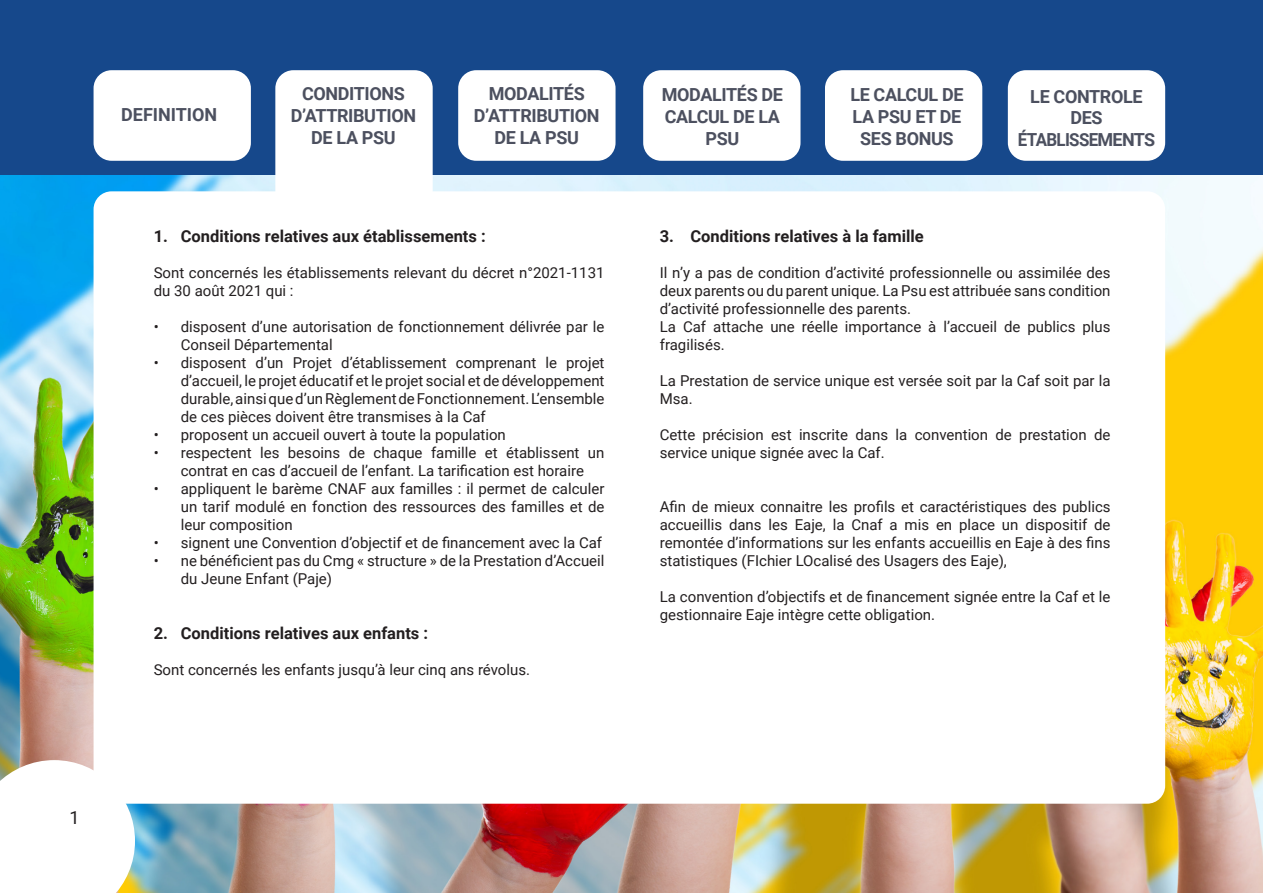
<style>
.page{position:relative;width:1263px;height:893px;background:#fff}
.page>*{position:absolute;margin:0;border:0;box-sizing:border-box;transform-origin:0 0}
.t1{font:700 18px/21.6px "Roboto";letter-spacing:-.02em;color:#4c505f;text-align:center}
.t2{font:700 18px/21.6px "Roboto";letter-spacing:-.04em;color:#4c505f;text-align:center}
.t3{font:700 18px "Roboto";color:#4c505f}
.t4{font:18px "Roboto";color:#231f20}
.t5{font:700 16.5px "Roboto";color:#231f20}
.t6{font:15px/18px "Roboto";color:#231f20}
</style>
<div class="page">
<img style="left:0;top:174px;width:1263px;height:719px">
<div style="left:94px;top:191px;width:1071px;height:613px;background:#fff;border-radius:18px"></div>
<div style="left:0;top:0;width:1263px;height:174px;background:#16488b"></div>
<svg style="left:0;top:760px;width:135px;height:133px"></svg>
<div style="left:94px;top:70px;width:157px;height:91px;background:#fff;border-radius:18px"></div>
<div style="left:458px;top:70px;width:157px;height:91px;background:#fff;border-radius:18px"></div>
<div style="left:275px;top:70px;width:158px;height:152px;background:#fff;border-radius:18px"></div>
<div style="left:643px;top:70px;width:157px;height:91px;background:#fff;border-radius:18px"></div>
<div style="left:1008px;top:70px;width:157px;height:91px;background:#fff;border-radius:18px"></div>
<div style="left:825px;top:70px;width:157px;height:91px;background:#fff;border-radius:18px"></div>
<p class="t3" style="left:121px;top:102px;width:98px">DEFINITION</p>
<p class="t1" style="left:291px;top:83px;width:127px">CONDITIONS<br>D’ATTRIBUTION<br>DE LA PSU</p>
<p class="t1" style="left:474px;top:83px;width:127px">MODALITÉS<br>D’ATTRIBUTION<br>DE LA PSU</p>
<p class="t1" style="left:662px;top:84px;width:123px">MODALITÉS DE<br>CALCUL DE LA<br>PSU</p>
<p class="t1" style="left:850px;top:84px;width:115px">LE CALCUL DE<br>LA PSU ET DE<br>SES BONUS</p>
<p class="t2" style="left:1018px;top:85px;width:139px">LE CONTROLE<br>DES<br>ÉTABLISSEMENTS</p>
<p class="t5" style="left:154px;top:224px;width:333px">1. Conditions relatives aux établissements :</p>
<p class="t6" style="left:154px;top:263px;width:452px">Sont concernés les établissements relevant du décret n°2021-1131 du 30 août 2021 qui :</p>
<p class="t6" style="left:181px;top:317px;width:425px;text-indent:-27px">• disposent d’une autorisation de fonctionnement délivrée par le<br>Conseil Départemental</p>
<p class="t6" style="left:181px;top:353px;width:425px;text-align:justify;text-indent:-27px">• disposent d’un Projet d’établissement comprenant le projet d’accueil, le projet éducatif et le projet social et de développement durable, ainsi que d’un Règlement de Fonctionnement. L’ensemble de ces pièces doivent être transmises à la Caf</p>
<p class="t6" style="left:154px;top:425px;width:354px">• proposent un accueil ouvert à toute la population</p>
<p class="t6" style="left:154px;top:443px;width:452px;text-align:center">• respectent les besoins de chaque famille et établissent un contrat en cas d’accueil de l’enfant. La tarification est horaire</p>
<p class="t6" style="left:181px;top:479px;width:425px;text-align:justify;text-indent:-27px">• appliquent le barème CNAF aux familles : il permet de calculer un tarif modulé en fonction des ressources des familles et de leur composition</p>
<p class="t6" style="left:154px;top:533px;width:450px">• signent une Convention d’objectif et de financement avec la Caf</p>
<p class="t6" style="left:181px;top:551px;width:425px;text-indent:-27px">• ne bénéficient pas du Cmg « structure » de la Prestation d’Accueil du Jeune Enfant (Paje)</p>
<p class="t5" style="left:154px;top:622px;width:276px">2. Conditions relatives aux enfants :</p>
<p class="t6" style="left:154px;top:660px;width:378px">Sont concernés les enfants jusqu’à leur cinq ans révolus.</p>
<p class="t5" style="left:660px;top:224px;width:265px">3. Conditions relatives à la famille</p>
<p class="t6" style="left:660px;top:263px;width:452px">Il n’y a pas de condition d’activité professionnelle ou assimilée des deux parents ou du parent unique. La Psu est attribuée sans condition d’activité professionnelle des parents.<br>La Caf attache une réelle importance à l’accueil de publics plus fragilisés.</p>
<p class="t6" style="left:660px;top:371px;width:452px">La Prestation de service unique est versée soit par la Caf soit par la<br>Msa.</p>
<p class="t6" style="left:660px;top:425px;width:452px">Cette précision est inscrite dans la convention de prestation de service unique signée avec la Caf.</p>
<p class="t6" style="left:660px;top:497px;width:452px;text-align:justify">Afin de mieux connaitre les profils et caractéristiques des publics accueillis dans les Eaje, la Cnaf a mis en place un dispositif de remontée d’informations sur les enfants accueillis en Eaje à des fins statistiques (FIchier LOcalisé des Usagers des Eaje),</p>
<p class="t6" style="left:660px;top:587px;width:452px">La convention d’objectifs et de financement signée entre la Caf et le gestionnaire Eaje intègre cette obligation.</p>
<p class="t4" style="left:70px;top:805px;width:12px">1</p>
</div>
